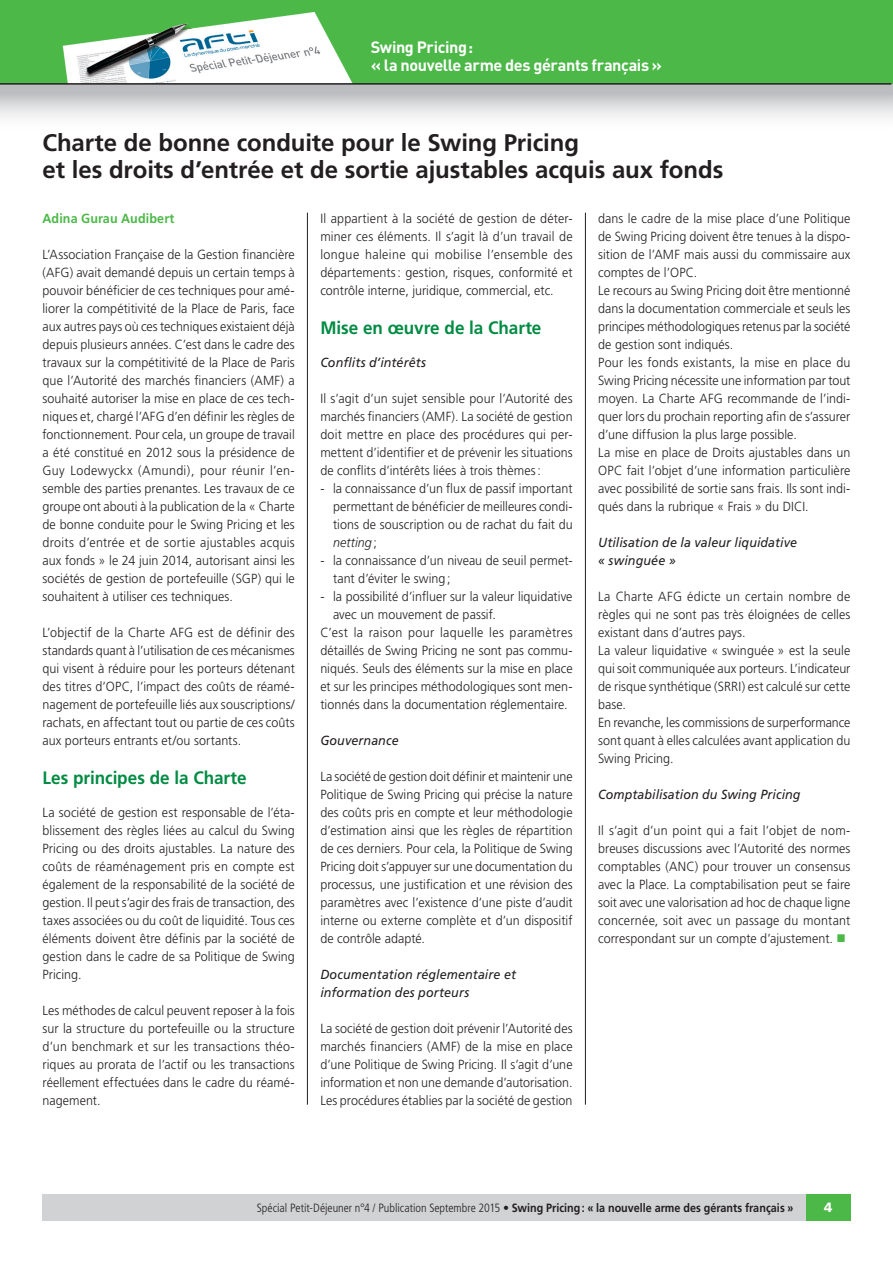
<style>
.page{position:relative;width:893px;height:1263px;background:#fff}
.page>*{position:absolute;margin:0;border:0;box-sizing:border-box;transform-origin:0 0}
.t1{font:700 24px/27px "Frutiger";letter-spacing:-.005em;color:#231f20}
.t2{font:700 18px "Frutiger";letter-spacing:-.005em;color:#008b43;scale:.95 1}
.t3{font:700 16.2px/17.5px "DIN";letter-spacing:-.025em;color:#fff}
.t4{font:900 13.5px "Frutiger";color:#fff}
.t5{font:300 13.2px/18px "Frutiger";letter-spacing:.005em;color:#231f20;text-align:justify;scale:.95 1}
.t6{font:italic 13.2px/18px "Frutiger";letter-spacing:.005em;color:#231f20;scale:.95 1}
.t7{font:300 13.2px "Frutiger";letter-spacing:.03em;color:#231f20;scale:.95 1}
.t8{font:700 13.2px "Frutiger";letter-spacing:.005em;color:#4cb848;scale:.95 1}
.t9{font:300 condensed 12px "Frutiger";color:#231f20}
.s1{font-style:italic}
.s2{color:#4cb848}
.s3{font-weight:700;font-stretch:normal}
</style>
<div class="page">
<div style="left:0;top:0;width:893px;height:84px;background:#4cb848"></div>
<img style="left:62px;top:12px;width:291px;height:71px">
<div style="left:0;top:84px;width:893px;height:49px;background:linear-gradient(to bottom,#b4b5b8,#fff)"></div>
<hr style="left:0;top:83px;width:891px;height:2px;background:#231f20">
<div style="left:43px;top:1194px;width:807px;height:26px;background:#d1d2d4"></div>
<div style="left:806px;top:1194px;width:44px;height:26px;background:#4cb848"></div>
<hr style="left:307px;top:213px;width:1px;height:892px;background:#231f20">
<hr style="left:585px;top:213px;width:1px;height:892px;background:#231f20">
<p class="t3" style="left:371px;top:38px;width:293px">Swing Pricing:<br>« la nouvelle arme des gérants français »</p>
<h1 class="t1" style="left:43px;top:129px;width:682px">Charte de bonne conduite pour le Swing Pricing<br>et les droits d’entrée et de sortie ajustables acquis aux fonds</h1>
<p class="t8" style="left:43px;top:210px;width:140px">Adina Gurau Audibert</p>
<p class="t5" style="left:43px;top:245px;width:267px">L’Association Française de la Gestion financière (AFG) avait demandé depuis un certain temps à pouvoir bénéficier de ces techniques pour amé&shy;liorer la compétitivité de la Place de Paris, face aux autres pays où ces techniques existaient déjà depuis plusieurs années. C’est dans le cadre des travaux sur la compétitivité de la Place de Paris que l’Autorité des marchés financiers (AMF) a souhaité autoriser la mise en place de ces tech&shy;niques et, chargé l’AFG d’en définir les règles de fonctionnement. Pour cela, un groupe de travail a été constitué en 2012 sous la présidence de Guy Lodewyckx (Amundi), pour réunir l’en&shy;semble des parties prenantes. Les travaux de ce groupe ont abouti à la publication de la « Charte de bonne conduite pour le Swing Pricing et les droits d’entrée et de sortie ajustables acquis aux fonds » le 24 juin 2014, autorisant ainsi les sociétés de gestion de portefeuille (SGP) qui le souhaitent à utiliser ces techniques.</p>
<p class="t5" style="left:43px;top:623px;width:267px">L’objectif de la Charte AFG est de définir des standards quant à l’utilisation de ces mécanismes qui visent à réduire pour les porteurs détenant des titres d’OPC, l’impact des coûts de réamé&shy;nagement de portefeuille liés aux souscriptions/ rachats, en affectant tout ou partie de ces coûts aux porteurs entrants et/ou sortants.</p>
<h2 class="t2" style="left:43px;top:767px;width:216px">Les principes de la Charte</h2>
<p class="t5" style="left:43px;top:803px;width:267px">La société de gestion est responsable de l’éta&shy;blissement des règles liées au calcul du Swing Pricing ou des droits ajustables. La nature des coûts de réaménagement pris en compte est également de la responsabilité de la société de gestion. Il peut s’agir des frais de transaction, des taxes associées ou du coût de liquidité. Tous ces éléments doivent être définis par la société de gestion dans le cadre de sa Politique de Swing Pricing.</p>
<p class="t5" style="left:43px;top:1001px;width:267px">Les méthodes de calcul peuvent reposer à la fois sur la structure du portefeuille ou la structure d’un benchmark et sur les transactions théo&shy;riques au prorata de l’actif ou les transactions réellement effectuées dans le cadre du réamé&shy;nagement.</p>
<p class="t5" style="left:320px;top:209px;width:267px">Il appartient à la société de gestion de déter&shy;miner ces éléments. Il s’agit là d’un travail de longue haleine qui mobilise l’ensemble des départements: gestion, risques, conformité et contrôle interne, juridique, commercial, etc.</p>
<h2 class="t2" style="left:320px;top:317px;width:234px">Mise en œuvre de la Charte</h2>
<p class="t6" style="left:320px;top:353px;width:113px">Conflits d’intérêts</p>
<p class="t5" style="left:320px;top:389px;width:267px">Il s’agit d’un sujet sensible pour l’Autorité des marchés financiers (AMF). La société de gestion doit mettre en place des procédures qui per&shy;mettent d’identifier et de prévenir les situations de conflits d’intérêts liées à trois thèmes:</p>
<p class="t5" style="left:333px;top:479px;width:254px;text-indent:-13px">- la connaissance d’un flux de passif important permettant de bénéficier de meilleures condi&shy;tions de souscription ou de rachat du fait du <span class="s1">netting</span>;</p>
<p class="t5" style="left:333px;top:551px;width:254px;text-indent:-13px">- la connaissance d’un niveau de seuil permet&shy;tant d’éviter le swing;</p>
<p class="t5" style="left:320px;top:587px;width:267px">- la possibilité d’influer sur la valeur liquidative</p>
<p class="t5" style="left:333px;top:605px;width:173px">avec un mouvement de passif.</p>
<p class="t7" style="left:320px;top:625px;width:267px">C’est la raison pour laquelle les paramètres</p>
<p class="t5" style="left:320px;top:641px;width:267px">détaillés de Swing Pricing ne sont pas commu-</p>
<p class="t5" style="left:320px;top:659px;width:267px">niqués. Seuls des éléments sur la mise en place</p>
<p class="t5" style="left:320px;top:677px;width:267px">et sur les principes méthodologiques sont men-</p>
<p class="t5" style="left:320px;top:695px;width:262px">tionnés dans la documentation réglementaire.</p>
<p class="t6" style="left:320px;top:731px;width:84px">Gouvernance</p>
<p class="t5" style="left:320px;top:767px;width:267px">La société de gestion doit définir et maintenir une Politique de Swing Pricing qui précise la nature des coûts pris en compte et leur méthodologie d’estimation ainsi que les règles de répartition de ces derniers. Pour cela, la Politique de Swing Pricing doit s’appuyer sur une documentation du processus, une justification et une révision des paramètres avec l’existence d’une piste d’audit interne ou externe complète et d’un dispositif de contrôle adapté.</p>
<p class="t6" style="left:320px;top:965px;width:207px">Documentation réglementaire et information des porteurs</p>
<p class="t5" style="left:320px;top:1019px;width:267px">La société de gestion doit prévenir l’Autorité des marchés financiers (AMF) de la mise en place d’une Politique de Swing Pricing. Il s’agit d’une information et non une demande d’autorisation.<br>Les procédures établies par la société de gestion</p>
<p class="t5" style="left:598px;top:209px;width:267px;text-align:left">dans le cadre de la mise place d’une Politique de Swing Pricing doivent être tenues à la dispo&shy;sition de l’AMF mais aussi du commissaire aux comptes de l’OPC.<br>Le recours au Swing Pricing doit être mentionné dans la documentation commerciale et seuls les principes méthodologiques retenus par la société de gestion sont indiqués.<br>Pour les fonds existants, la mise en place du Swing Pricing nécessite une information par tout moyen. La Charte AFG recommande de l’indi&shy;quer lors du prochain reporting afin de s’assurer d’une diffusion la plus large possible.<br>La mise en place de Droits ajustables dans un OPC fait l’objet d’une information particulière avec possibilité de sortie sans frais. Ils sont indi&shy;qués dans la rubrique « Frais » du DICI.</p>
<p class="t6" style="left:598px;top:533px;width:211px">Utilisation de la valeur liquidative « swinguée »</p>
<p class="t5" style="left:598px;top:587px;width:267px;text-align:left">La Charte AFG édicte un certain nombre de règles qui ne sont pas très éloignées de celles existant dans d’autres pays.<br>La valeur liquidative « swinguée » est la seule qui soit communiquée aux porteurs. L’indicateur de risque synthétique (SRRI) est calculé sur cette base.<br>En revanche, les commissions de surperformance sont quant à elles calculées avant application du Swing Pricing.</p>
<p class="t6" style="left:598px;top:785px;width:215px">Comptabilisation du Swing Pricing</p>
<p class="t5" style="left:598px;top:821px;width:267px">Il s’agit d’un point qui a fait l’objet de nom&shy;breuses discussions avec l’Autorité des normes comptables (ANC) pour trouver un consensus avec la Place. La comptabilisation peut se faire soit avec une valorisation ad hoc de chaque ligne concernée, soit avec un passage du montant correspondant sur un compte d’ajustement. <span class="s2">■</span></p>
<p class="t9" style="left:257px;top:1201px;width:538px">Spécial Petit-Déjeuner n°4 / Publication Septembre 2015 • <span class="s3">Swing Pricing: « la nouvelle arme des gérants français »</span></p>
<p class="t4" style="left:824px;top:1199px;width:10px">4</p>
</div>
